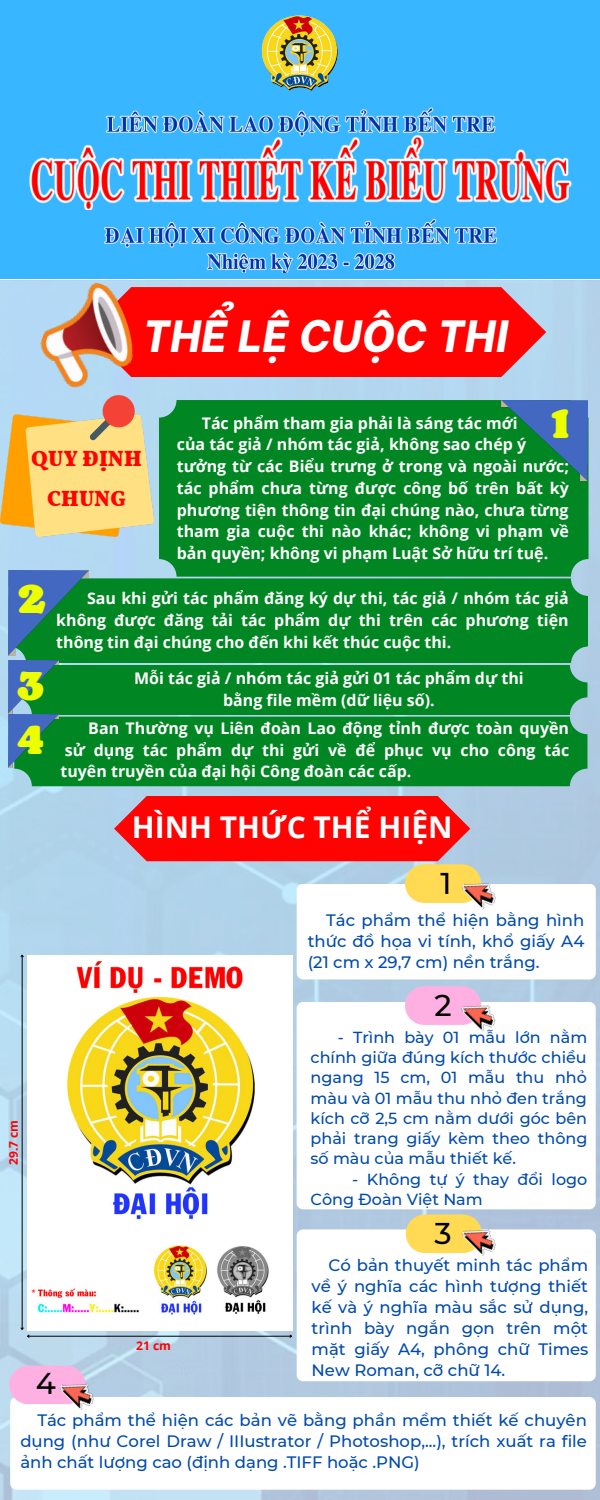
<style>
.page{position:relative;width:600px;height:1500px;background:#fff}
.page>*{position:absolute;margin:0;border:0;box-sizing:border-box;transform-origin:0 0}
.t1{font:italic 800 45px "Be Vietnam";letter-spacing:.01em;color:#fff}
.t2{font:900 40px "Bogart";color:#ebff00}
.t3{font:700 30px "Open Sans";color:#fff}
.t4{font:500 30px "Montserrat";color:#000}
.t5{font:900 22px/39.8px "Vollkorn";letter-spacing:.01em;color:#ff0202;text-align:center}
.t6{font:500 16.5px/21px "Montserrat";color:#004aad;text-align:justify}
.t7{font:700 16px/21.8px "Open Sans";color:#fff;text-align:justify}
.t8{font:500 16px/20.2px "Montserrat";color:#004aad;text-align:justify}
.t9{font:700 12px "Open Sans";color:#ff0202}
</style>
<div class="page">
<div style="left:0;top:0;width:600px;height:279px;background:#38b6ff"></div>
<img style="left:261px;top:15px;width:77px;height:76px">
<img style="left:105px;top:107px;width:391px;height:25px">
<img style="left:29px;top:132px;width:543px;height:78px">
<img style="left:104px;top:219px;width:394px;height:54px">
<img style="left:0;top:280px;width:600px;height:1220px">
<div style="left:151px;top:287px;width:395px;height:90px;background:#ff0202"></div>
<img style="left:31px;top:272px;width:120px;height:123px">
<div style="left:159px;top:400px;width:430px;height:177px;background:#008622;border-radius:18px"></div>
<img style="left:0;top:395px;width:154px;height:141px">
<img style="left:502px;top:400px;width:85px;height:80px">
<div style="left:9px;top:578px;width:579px;height:85px;background:#008622"></div>
<img style="left:9px;top:570px;width:80px;height:86px">
<div style="left:14px;top:665px;width:573px;height:50px;background:#008622;border-radius:18px"></div>
<img style="left:9px;top:660px;width:49px;height:108px">
<svg style="left:114px;top:796px;width:356px;height:65px;background:#f71417"></svg>
<hr style="left:28px;top:1336px;width:264px;height:1px;background:#000">
<svg style="left:289px;top:1334px;width:4px;height:4px"></svg>
<hr style="left:22px;top:955px;width:1px;height:374px;background:#000">
<svg style="left:20px;top:1327px;width:10px;height:11px"></svg>
<svg style="left:20px;top:954px;width:4px;height:4px"></svg>
<div style="left:297px;top:884px;width:299px;height:95px;background:#fff;border-radius:6px"></div>
<div style="left:405px;top:864px;width:76px;height:39px;background:#ffda52;border-radius:19px"></div>
<img style="left:461px;top:871px;width:41px;height:39px">
<div style="left:297px;top:1002px;width:299px;height:207px;background:#fff;border-radius:6px"></div>
<div style="left:405px;top:986px;width:76px;height:39px;background:#ffb0e2;border-radius:19px"></div>
<img style="left:461px;top:993px;width:40px;height:39px">
<div style="left:297px;top:1229px;width:299px;height:152px;background:#fff;border-radius:6px"></div>
<div style="left:406px;top:1214px;width:76px;height:39px;background:#ffda52;border-radius:19px"></div>
<img style="left:461px;top:1218px;width:41px;height:38px">
<div style="left:10px;top:1397px;width:586px;height:93px;background:#fff;border-radius:6px"></div>
<div style="left:9px;top:1366px;width:77px;height:38px;background:#ffb0e2;border-radius:19px"></div>
<img style="left:59px;top:1372px;width:41px;height:38px">
<div style="left:14px;top:717px;width:573px;height:69px;background:#008622;border-radius:18px"></div>
<img style="left:27px;top:956px;width:266px;height:375px">
<h1 class="t1" style="left:141px;top:298px;width:367px">THỂ LỆ CUỘC THI</h1>
<h3 class="t5" style="left:31px;top:441px;width:112px">QUY ĐỊNH<br>CHUNG</h3>
<h2 class="t2" style="left:551px;top:395px;width:20px">1</h2>
<p class="t7" style="left:177px;top:412px;width:394px;text-align:left;text-indent:25px">Tác phẩm tham gia phải là sáng tác mới<br>của tác giả / nhóm tác giả, không sao chép ý tưởng từ các Biểu trưng ở trong và ngoài nước; tác phẩm chưa từng được công bố trên bất kỳ phương tiện thông tin đại chúng nào, chưa từng tham gia cuộc thi nào khác; không vi phạm về bản quyền; không vi phạm Luật Sở hữu trí tuệ.</p>
<h2 class="t2" style="left:18px;top:570px;width:29px">2</h2>
<p class="t7" style="left:56px;top:587px;width:514px;text-indent:31px">Sau khi gửi tác phẩm đăng ký dự thi, tác giả / nhóm tác giả không được đăng tải tác phẩm dự thi trên các phương tiện thông tin đại chúng cho đến khi kết thúc cuộc thi.</p>
<h2 class="t2" style="left:17px;top:657px;width:29px">3</h2>
<p class="t7" style="left:134px;top:667px;width:391px;text-align:center">Mỗi tác giả / nhóm tác giả gửi 01 tác phẩm dự thi bằng file mềm (dữ liệu số).</p>
<h2 class="t2" style="left:17px;top:712px;width:28px">4</h2>
<p class="t7" style="left:60px;top:717px;width:510px;text-indent:28px">Ban Thường vụ Liên đoàn Lao động tỉnh được toàn quyền sử dụng tác phẩm dự thi gửi về để phục vụ cho công tác tuyên truyền của đại hội Công đoàn các cấp.</p>
<h3 class="t3" style="left:132px;top:806px;width:322px">HÌNH THỨC THỂ HIỆN</h3>
<p class="t9" style="left:5px;top:1165px;width:46px;rotate:-90deg">29.7 cm</p>
<h3 class="t4" style="left:441px;top:865px;width:13px">1</h3>
<p class="t6" style="left:308px;top:910px;width:278px;text-indent:19px">Tác phẩm thể hiện bằng hình thức đồ họa vi tính, khổ giấy A4 (21 cm x 29,7 cm) nền trắng.</p>
<h3 class="t4" style="left:435px;top:987px;width:19px">2</h3>
<p class="t8" style="left:311px;top:1027px;width:278px;text-indent:27px">- Trình bày 01 mẫu lớn nằm chính giữa đúng kích thước chiều ngang 15 cm, 01 mẫu thu nhỏ màu và 01 mẫu thu nhỏ đen trắng kích cỡ 2,5 cm nằm dưới góc bên phải trang giấy kèm theo thông số màu của mẫu thiết kế.</p>
<p class="t8" style="left:311px;top:1169px;width:278px;text-indent:42px">- Không tự ý thay đổi logo<br>Công Đoàn Việt Nam</p>
<h3 class="t4" style="left:435px;top:1215px;width:19px">3</h3>
<p class="t6" style="left:312px;top:1255px;width:278px;text-indent:17px">Có bản thuyết minh tác phẩm về ý nghĩa các hình tượng thiết kế và ý nghĩa màu sắc sử dụng, trình bày ngắn gọn trên một mặt giấy A4, phông chữ Times New Roman, cỡ chữ 14.</p>
<p class="t6" style="left:20px;top:1410px;width:568px;text-indent:17px">Tác phẩm thể hiện các bản vẽ bằng phần mềm thiết kế chuyên dụng (như Corel Draw / IIIustrator / Photoshop,...), trích xuất ra file ảnh chất lượng cao (định dạng .TIFF hoặc .PNG)</p>
<p class="t9" style="left:136px;top:1338px;width:36px">21 cm</p>
<h3 class="t4" style="left:36px;top:1365px;width:22px">4</h3>
</div>
